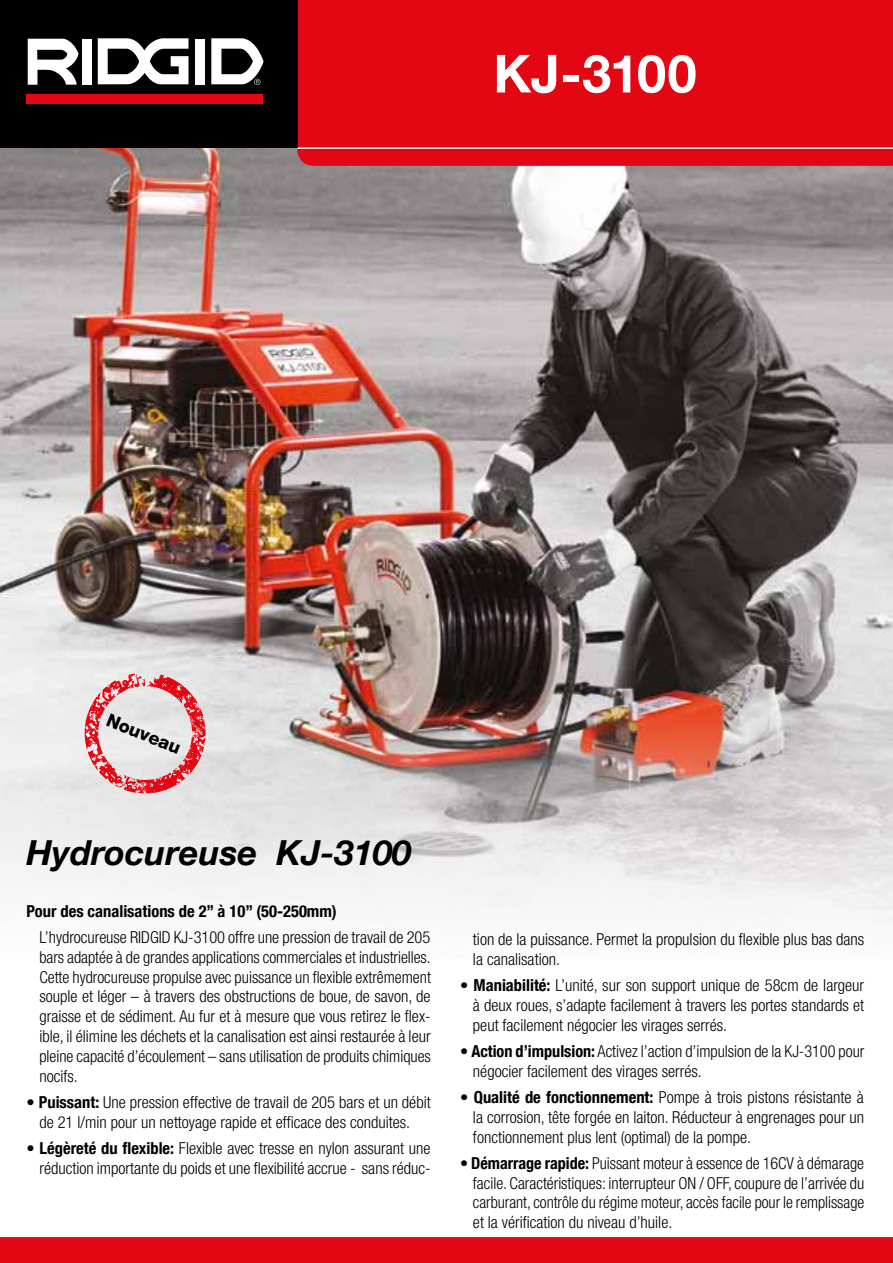
<style>
.page{position:relative;width:893px;height:1263px;background:#fff}
.page>*{position:absolute;margin:0;border:0;box-sizing:border-box;transform-origin:0 0}
.t1{font:700 52.5px "Helvetica Neue LT Com";letter-spacing:-.02em;color:#fff}
.t2{font:italic 700 34.5px "Helvetica Neue LT Com";color:#000}
.t3{font:800 18px "Helvetica Neue LT Com";color:#000}
.t4{font:300 condensed 16.5px/19.8px "Helvetica Neue LT Com";color:#000;text-align:justify}
.t5{font:700 condensed 16.5px "Helvetica Neue LT Com";color:#000}
.s1{font-weight:700}
</style>
<div class="page">
<img style="left:0;top:147px;width:893px;height:562px">
<svg style="left:0;top:709px;width:893px;height:211px"></svg>
<div style="left:297px;top:0;width:596px;height:166px;background:#e30613"></div>
<hr style="left:297px;top:147px;width:596px;height:2px;background:#fff">
<div style="left:0;top:0;width:297px;height:147px;background:#000"></div>
<div style="left:82px;top:39px;width:10px;height:45px;background:#fff"></div>
<div style="left:195px;top:39px;width:10px;height:45px;background:#fff"></div>
<div style="left:27px;top:94px;width:236px;height:10px;background:#e30613"></div>
<svg style="left:28px;top:39px;width:50px;height:46px"></svg>
<svg style="left:98px;top:38px;width:91px;height:46px"></svg>
<svg style="left:211px;top:38px;width:53px;height:47px"></svg>
<div style="left:0;top:1237px;width:893px;height:26px;background:#e30613"></div>
<svg style="left:85px;top:673px;width:121px;height:121px;background:#e5b6b8"></svg>
<h1 class="t1" style="left:493px;top:41px;width:205px">KJ-3100</h1>
<p class="t3" style="left:111px;top:709px;width:80px;rotate:22deg">Nouveau</p>
<h2 class="t2" style="left:27px;top:830px;width:386px">Hydrocureuse KJ-3100</h2>
<p class="t5" style="left:27px;top:901px;width:312px">Pour des canalisations de 2” à 10” (50-250mm)</p>
<p class="t4" style="left:39px;top:927px;width:393px">L’hydrocureuse RIDGID KJ-3100 offre une pression de travail de 205 bars adaptée à de grandes applications commerciales et industrielles.<br>Cette hydrocureuse propulse avec puissance un flexible extrêmement souple et léger – à travers des obstructions de boue, de savon, de graisse et de sédiment. Au fur et à mesure que vous retirez le flex&shy;ible, il élimine les déchets et la canalisation est ainsi restaurée à leur pleine capacité d’écoulement – sans utilisation de produits chimiques nocifs.</p>
<p class="t4" style="left:27px;top:1092px;width:405px;text-align:center"><span class="s1">• Puissant:</span> Une pression effective de travail de 205 bars et un débit de 21 l/min pour un nettoyage rapide et efficace des conduites.</p>
<p class="t4" style="left:27px;top:1138px;width:406px;text-align:right"><span class="s1">• Légèreté du flexible:</span> Flexible avec tresse en nylon assurant une réduction importante du poids et une flexibilité accrue - sans réduc-</p>
<p class="t4" style="left:473px;top:929px;width:393px">tion de la puissance. Permet la propulsion du flexible plus bas dans la canalisation.</p>
<p class="t4" style="left:473px;top:975px;width:393px;text-indent:-13px"><span class="s1">• Maniabilité:</span> L’unité, sur son support unique de 58cm de largeur à deux roues, s’adapte facilement à travers les portes standards et peut facilement négocier les virages serrés.</p>
<p class="t4" style="left:473px;top:1041px;width:393px;text-indent:-13px"><span class="s1">• Action d’impulsion:</span> Activez l’action d’impulsion de la KJ-3100 pour négocier facilement des virages serrés.</p>
<p class="t4" style="left:473px;top:1087px;width:393px;text-indent:-13px"><span class="s1">• Qualité de fonctionnement:</span> Pompe à trois pistons résistante à la corrosion, tête forgée en laiton. Réducteur à engrenages pour un fonctionnement plus lent (optimal) de la pompe.</p>
<p class="t4" style="left:473px;top:1153px;width:393px;text-indent:-13px"><span class="s1">• Démarrage rapide:</span> Puissant moteur à essence de 16CV à démarage facile. Caractéristiques: interrupteur ON / OFF, coupure de l’arrivée du carburant, contrôle du régime moteur, accès facile pour le remplissage et la vérification du niveau d’huile.</p>
</div>
